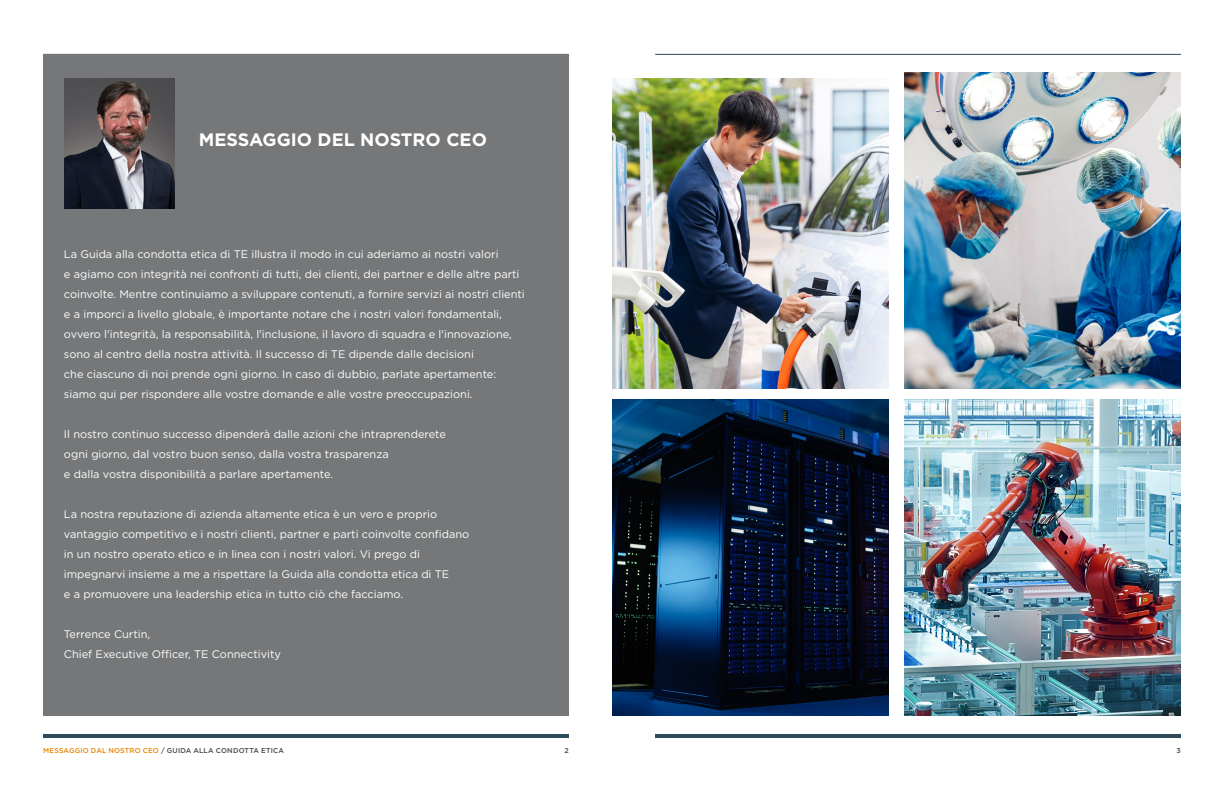
<style>
.page{position:relative;width:1224px;height:792px;background:#fff}
.page>*{position:absolute;margin:0;border:0;box-sizing:border-box;transform-origin:0 0}
.t1{font:700 18px "Gotham";color:#fff}
.t2{font:11px/20px "Gotham";color:#fff}
.t3{font:500 7px "Gotham";letter-spacing:.025em;color:#464547}
.s1{color:#e98300}
</style>
<div class="page">
<hr style="left:43px;top:734px;width:526px;height:4px;background:#2e4957">
<hr style="left:655px;top:734px;width:526px;height:4px;background:#2e4957">
<hr style="left:655px;top:54px;width:526px;height:1px;background:#2e4957">
<div style="left:43px;top:54px;width:526px;height:662px;background:#757779"></div>
<img style="left:64px;top:78px;width:111px;height:131px">
<img style="left:612px;top:78px;width:276px;height:310px">
<img style="left:905px;top:399px;width:276px;height:317px">
<img style="left:905px;top:72px;width:276px;height:316px">
<img style="left:612px;top:399px;width:276px;height:317px">
<h1 class="t1" style="left:199px;top:128px;width:290px">MESSAGGIO DEL NOSTRO CEO</h1>
<p class="t2" style="left:64px;top:244px;width:462px">La Guida alla condotta etica di TE illustra il modo in cui aderiamo ai nostri valori<br>e agiamo con integrità nei confronti di tutti, dei clienti, dei partner e delle altre parti coinvolte. Mentre continuiamo a sviluppare contenuti, a fornire servizi ai nostri clienti e a imporci a livello globale, è importante notare che i nostri valori fondamentali, ovvero l'integrità, la responsabilità, l'inclusione, il lavoro di squadra e l'innovazione, sono al centro della nostra attività. Il successo di TE dipende dalle decisioni<br>che ciascuno di noi prende ogni giorno. In caso di dubbio, parlate apertamente: siamo qui per rispondere alle vostre domande e alle vostre preoccupazioni.</p>
<p class="t2" style="left:64px;top:424px;width:384px">Il nostro continuo successo dipenderà dalle azioni che intraprenderete ogni giorno, dal vostro buon senso, dalla vostra trasparenza<br>e dalla vostra disponibilità a parlare apertamente.</p>
<p class="t2" style="left:64px;top:504px;width:407px">La nostra reputazione di azienda altamente etica è un vero e proprio vantaggio competitivo e i nostri clienti, partner e parti coinvolte confidano in un nostro operato etico e in linea con i nostri valori. Vi prego di impegnarvi insieme a me a rispettare la Guida alla condotta etica di TE<br>e a promuovere una leadership etica in tutto ciò che facciamo.</p>
<p class="t2" style="left:64px;top:624px;width:219px">Terrence Curtin,<br>Chief Executive Officer, TE Connectivity</p>
<p class="t3" style="left:43px;top:746px;width:242px"><span class="s1">MESSAGGIO DAL NOSTRO CEO</span> / GUIDA ALLA CONDOTTA ETICA</p>
<p class="t3" style="left:565px;top:746px;width:6px">2</p>
<p class="t3" style="left:1177px;top:746px;width:6px">3</p>
</div>
